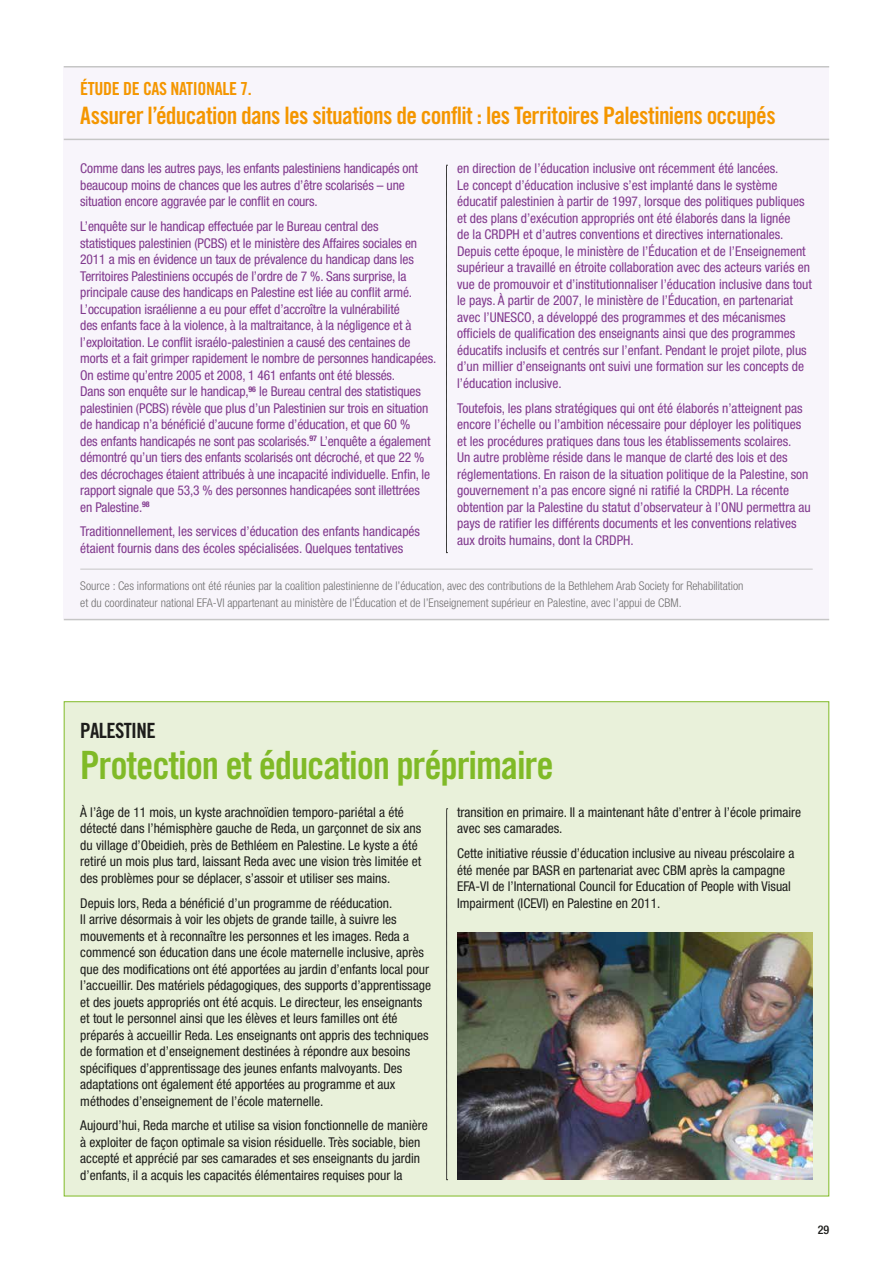
<style>
.page{position:relative;width:893px;height:1263px;background:#fff}
.page>*{position:absolute;margin:0;border:0;box-sizing:border-box;transform-origin:0 0}
.t1{font:39px "Trade Gothic Bold Cond Twenty";letter-spacing:-.03em;color:#80ba27}
.t2{font:24px "Trade Gothic Bold Cond Twenty";letter-spacing:-.03em;color:#f49600}
.t3{font:21px "Trade Gothic Bold Cond Twenty";letter-spacing:-.03em;color:#1d1d1b}
.t4{font:18px "Trade Gothic Bold Cond Twenty";letter-spacing:-.02em;color:#f49600}
.t5{font:condensed 13.5px/16.5px "Helvetica Neue LT Std";color:#80388d}
.t6{font:condensed 13.5px/16.5px "Helvetica Neue LT Std";color:#1d1d1b}
.t7{font:300 condensed 12px/16.5px "Helvetica Neue LT Std";color:#706f6f}
.t8{font:500 condensed 12px "Helvetica Neue LT Std";color:#1d1d1b}
</style>
<div class="page">
<div style="left:64px;top:701px;width:765px;height:495px;background:#e9f1da;border:1px solid #80ba27"></div>
<div style="left:64px;top:66px;width:765px;height:553px;background:#f8f5fb"></div>
<svg style="left:446px;top:808px;width:2px;height:372px"></svg>
<img style="left:457px;top:932px;width:356px;height:248px">
<hr style="left:64px;top:66px;width:765px;height:2px;background:#c6c6c6">
<hr style="left:64px;top:139px;width:765px;height:1px;background:#c6c6c6">
<hr style="left:80px;top:569px;width:733px;height:1px;background:#c6c6c6">
<hr style="left:64px;top:619px;width:765px;height:1px;background:#c6c6c6">
<svg style="left:446px;top:165px;width:1px;height:388px"></svg>
<h3 class="t4" style="left:80px;top:78px;width:173px">ÉTUDE DE CAS NATIONALE 7.</h3>
<h2 class="t2" style="left:80px;top:101px;width:697px">Assurer l’éducation dans les situations de conflit : les Territoires Palestiniens occupés</h2>
<p class="t5" style="left:80px;top:160px;width:339px">Comme dans les autres pays, les enfants palestiniens handicapés ont beaucoup moins de chances que les autres d’être scolarisés – une situation encore aggravée par le conflit en cours.</p>
<p class="t5" style="left:80px;top:218px;width:358px">L’enquête sur le handicap effectuée par le Bureau central des statistiques palestinien (PCBS) et le ministère des Affaires sociales en 2011 a mis en évidence un taux de prévalence du handicap dans les Territoires Palestiniens occupés de l’ordre de 7 %. Sans surprise, la principale cause des handicaps en Palestine est liée au conflit armé.<br>L’occupation israélienne a eu pour effet d’accroître la vulnérabilité<br>des enfants face à la violence, à la maltraitance, à la négligence et à l’exploitation. Le conflit israélo-palestinien a causé des centaines de morts et a fait grimper rapidement le nombre de personnes handicapées.<br>On estime qu’entre 2005 et 2008, 1 461 enfants ont été blessés.<br>Dans son enquête sur le handicap,<sup>96</sup> le Bureau central des statistiques palestinien (PCBS) révèle que plus d’un Palestinien sur trois en situation de handicap n’a bénéficié d’aucune forme d’éducation, et que 60 %<br>des enfants handicapés ne sont pas scolarisés.<sup>97</sup> L’enquête a également démontré qu’un tiers des enfants scolarisés ont décroché, et que 22 % des décrochages étaient attribués à une incapacité individuelle. Enfin, le rapport signale que 53,3 % des personnes handicapées sont illettrées<br>en Palestine.<sup>98</sup></p>
<p class="t5" style="left:80px;top:523px;width:341px">Traditionnellement, les services d’éducation des enfants handicapés étaient fournis dans des écoles spécialisées. Quelques tentatives</p>
<p class="t5" style="left:457px;top:160px;width:356px">en direction de l’éducation inclusive ont récemment été lancées.<br>Le concept d’éducation inclusive s’est implanté dans le système éducatif palestinien à partir de 1997, lorsque des politiques publiques et des plans d’exécution appropriés ont été élaborés dans la lignée<br>de la CRDPH et d’autres conventions et directives internationales.<br>Depuis cette époque, le ministère de l’Éducation et de l’Enseignement supérieur a travaillé en étroite collaboration avec des acteurs variés en vue de promouvoir et d’institutionnaliser l’éducation inclusive dans tout le pays. À partir de 2007, le ministère de l’Éducation, en partenariat avec l’UNESCO, a développé des programmes et des mécanismes officiels de qualification des enseignants ainsi que des programmes éducatifs inclusifs et centrés sur l’enfant. Pendant le projet pilote, plus d’un millier d’enseignants ont suivi une formation sur les concepts de l’éducation inclusive.</p>
<p class="t5" style="left:457px;top:399px;width:355px">Toutefois, les plans stratégiques qui ont été élaborés n’atteignent pas encore l’échelle ou l’ambition nécessaire pour déployer les politiques et les procédures pratiques dans tous les établissements scolaires.<br>Un autre problème réside dans le manque de clarté des lois et des réglementations. En raison de la situation politique de la Palestine, son gouvernement n’a pas encore signé ni ratifié la CRDPH. La récente obtention par la Palestine du statut d’observateur à l’ONU permettra au pays de ratifier les différents documents et les conventions relatives aux droits humains, dont la CRDPH.</p>
<p class="t7" style="left:80px;top:578px;width:665px">Source : Ces informations ont été réunies par la coalition palestinienne de l’éducation, avec des contributions de la Bethlehem Arab Society for Rehabilitation et du coordinateur national EFA-VI appartenant au ministère de l’Éducation et de l’Enseignement supérieur en Palestine, avec l’appui de CBM.</p>
<h3 class="t3" style="left:80px;top:718px;width:77px">PALESTINE</h3>
<h1 class="t1" style="left:80px;top:742px;width:475px">Protection et éducation préprimaire</h1>
<p class="t6" style="left:80px;top:804px;width:342px">À l’âge de 11 mois, un kyste arachnoïdien temporo-pariétal a été détecté dans l’hémisphère gauche de Reda, un garçonnet de six ans du village d’Obeidieh, près de Bethléem en Palestine. Le kyste a été retiré un mois plus tard, laissant Reda avec une vision très limitée et des problèmes pour se déplacer, s’assoir et utiliser ses mains.</p>
<p class="t6" style="left:80px;top:894px;width:352px">Depuis lors, Reda a bénéficié d’un programme de rééducation.<br>Il arrive désormais à voir les objets de grande taille, à suivre les mouvements et à reconnaître les personnes et les images. Reda a commencé son éducation dans une école maternelle inclusive, après que des modifications ont été apportées au jardin d’enfants local pour l’accueillir. Des matériels pédagogiques, des supports d’apprentissage et des jouets appropriés ont été acquis. Le directeur, les enseignants et tout le personnel ainsi que les élèves et leurs familles ont été préparés à accueillir Reda. Les enseignants ont appris des techniques de formation et d’enseignement destinées à répondre aux besoins spécifiques d’apprentissage des jeunes enfants malvoyants. Des adaptations ont également été apportées au programme et aux méthodes d’enseignement de l’école maternelle.</p>
<p class="t6" style="left:80px;top:1117px;width:349px">Aujourd’hui, Reda marche et utilise sa vision fonctionnelle de manière à exploiter de façon optimale sa vision résiduelle. Très sociable, bien accepté et apprécié par ses camarades et ses enseignants du jardin d’enfants, il a acquis les capacités élémentaires requises pour la</p>
<p class="t6" style="left:457px;top:804px;width:346px">transition en primaire. Il a maintenant hâte d’entrer à l’école primaire avec ses camarades.</p>
<p class="t6" style="left:457px;top:845px;width:339px">Cette initiative réussie d’éducation inclusive au niveau préscolaire a été menée par BASR en partenariat avec CBM après la campagne EFA-VI de l’International Council for Education of People with Visual Impairment (ICEVI) en Palestine en 2011.</p>
<p class="t8" style="left:818px;top:1222px;width:13px">29</p>
</div>
